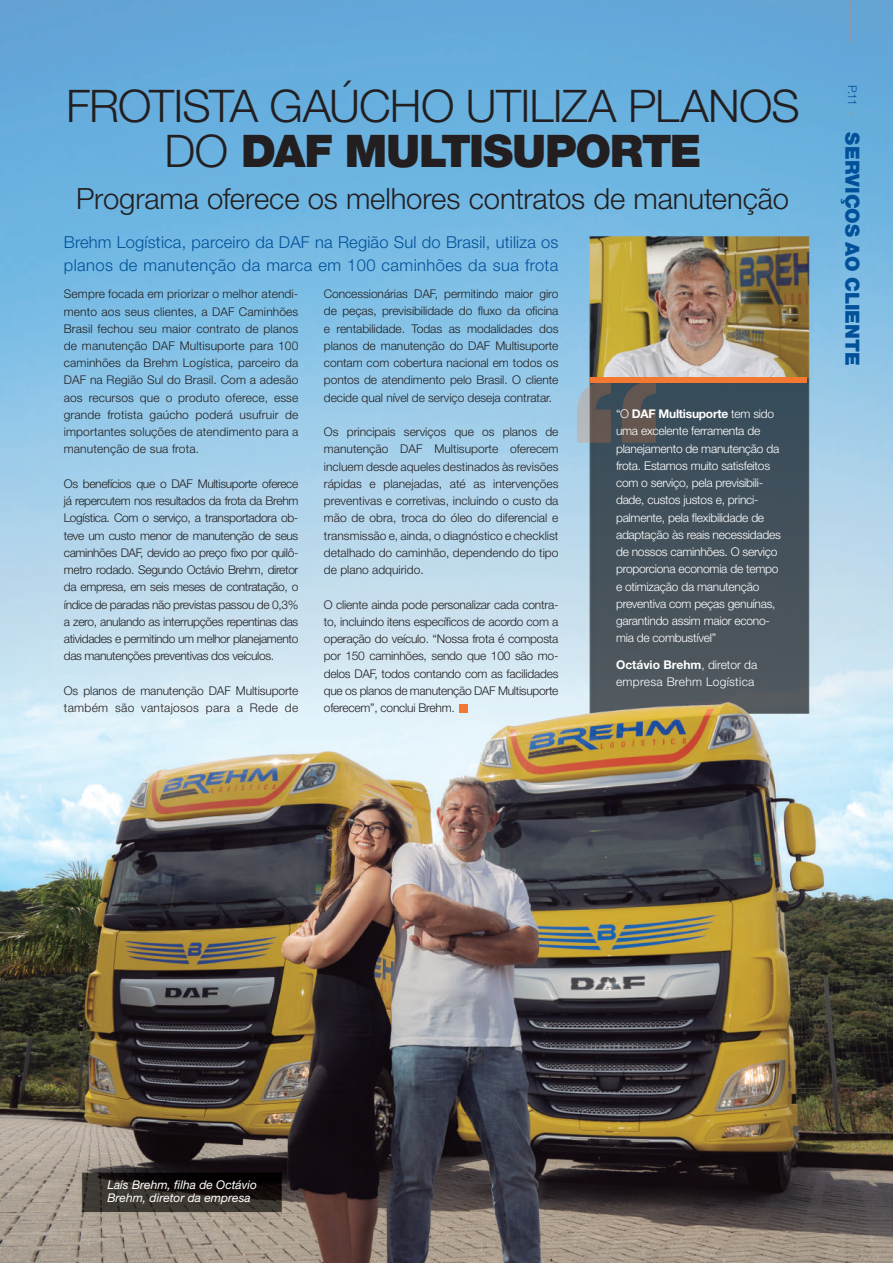
<style>
.page{position:relative;width:893px;height:1263px;background:#fff}
.page>*{position:absolute;margin:0;border:0;box-sizing:border-box;transform-origin:0 0}
.t1{font:300 45px/45px "Helvetica Neue LT Pro";letter-spacing:-.02em;color:#231f20;text-align:center}
.t2{font:300 29.25px "Helvetica Neue LT Pro";letter-spacing:-.005em;color:#231f20}
.t3{font:900 19.5px "Helvetica Neue LT Pro";letter-spacing:.005em;color:#01519a}
.t4{font:300 16.5px/22.5px "Helvetica Neue LT Pro";letter-spacing:.01em;color:#01519a}
.t5{font:300 12px/17.2px "Helvetica Neue LT Pro";letter-spacing:-.005em;color:#231f20;text-align:justify}
.t6{font:300 12px/17.2px "Helvetica Neue LT Pro";letter-spacing:-.02em;color:#fff}
.t7{font:italic 12px/12.8px "Helvetica Neue LT Pro";color:#fff}
.t8{font:300 12px/17.2px "Helvetica Neue LT Pro";letter-spacing:.025em;color:#fff}
.t9{font:300 12px "Helvetica Neue LT Pro";color:#01519a}
.s1{font-weight:900}
.s2{font-weight:700}
.s3{color:#f37932}
</style>
<div class="page">
<img style="left:1px;top:0;width:892px;height:1263px">
<div style="left:589px;top:377px;width:218px;height:6px;background:#f37932"></div>
<svg style="left:577px;top:379px;width:79px;height:64px;background:#6c6663"></svg>
<div style="left:459px;top:704px;width:9px;height:8px;background:#f37932"></div>
<hr style="left:851px;top:0;width:1px;height:42px;background:#f37932">
<h1 class="t1" style="left:66px;top:83px;width:735px">FROTISTA GAÚCHO UTILIZA PLANOS<br>DO <span class="s1">DAF MULTISUPORTE</span></h1>
<h2 class="t2" style="left:76px;top:181px;width:714px">Programa oferece os melhores contratos de manutenção</h2>
<h3 class="t4" style="left:64px;top:231px;width:496px">Brehm Logística, parceiro da DAF na Região Sul do Brasil, utiliza os planos de manutenção da marca em 100 caminhões da sua frota</h3>
<p class="t5" style="left:64px;top:285px;width:236px">Sempre focada em priorizar o melhor atendi&shy;mento aos seus clientes, a DAF Caminhões Brasil fechou seu maior contrato de planos de manutenção DAF Multisuporte para 100 caminhões da Brehm Logística, parceiro da DAF na Região Sul do Brasil. Com a adesão aos recursos que o produto oferece, esse grande frotista gaúcho poderá usufruir de importantes soluções de atendimento para a manutenção de sua frota.</p>
<p class="t5" style="left:64px;top:475px;width:236px">Os benefícios que o DAF Multisuporte oferece já repercutem nos resultados da frota da Brehm Logística. Com o serviço, a transportadora ob&shy;teve um custo menor de manutenção de seus caminhões DAF, devido ao preço fixo por quilô&shy;metro rodado. Segundo Octávio Brehm, diretor da empresa, em seis meses de contratação, o índice de paradas não previstas passou de 0,3% a zero, anulando as interrupções repentinas das atividades e permitindo um melhor planejamento das manutenções preventivas dos veículos.</p>
<p class="t5" style="left:64px;top:682px;width:236px">Os planos de manutenção DAF Multisuporte também são vantajosos para a Rede de</p>
<p class="t5" style="left:324px;top:285px;width:236px">Concessionárias DAF, permitindo maior giro de peças, previsibilidade do fluxo da oficina e rentabilidade. Todas as modalidades dos planos de manutenção do DAF Multisuporte contam com cobertura nacional em todos os pontos de atendimento pelo Brasil. O cliente decide qual nível de serviço deseja contratar.</p>
<p class="t5" style="left:324px;top:423px;width:236px">Os principais serviços que os planos de manutenção DAF Multisuporte oferecem incluem desde aqueles destinados às revisões rápidas e planejadas, até as intervenções preventivas e corretivas, incluindo o custo da mão de obra, troca do óleo do diferencial e transmissão e, ainda, o diagnóstico e checklist detalhado do caminhão, dependendo do tipo de plano adquirido.</p>
<p class="t5" style="left:324px;top:595px;width:236px">O cliente ainda pode personalizar cada contra&shy;to, incluindo itens específicos de acordo com a operação do veículo. “Nossa frota é composta por 150 caminhões, sendo que 100 são mo&shy;delos DAF, todos contando com as facilidades que os planos de manutenção DAF Multisuporte oferecem”, conclui Brehm.</p>
<p class="t6" style="left:616px;top:405px;width:166px">“O <span class="s2">DAF Multisuporte</span> tem sido uma excelente ferramenta de planejamento de manutenção da frota. Estamos muito satisfeitos com o serviço, pela previsibili&shy;dade, custos justos e, princi&shy;palmente, pela flexibilidade de adaptação às reais necessidades de nossos caminhões. O serviço proporciona economia de tempo e otimização da manutenção preventiva com peças genuínas, garantindo assim maior econo&shy;mia de combustível”</p>
<p class="t8" style="left:616px;top:656px;width:143px"><span class="s2">Octávio Brehm</span>, diretor da empresa Brehm Logística</p>
<p class="t9" style="left:860px;top:85px;width:33px;rotate:90deg">P.11 <span class="s3">–</span></p>
<h3 class="t3" style="left:864px;top:132px;width:235px;rotate:90deg">SERVIÇOS AO CLIENTE</h3>
<p class="t7" style="left:107px;top:1178px;width:151px">Laís Brehm, filha de Octávio<br>Brehm, diretor da empresa</p>
</div>
